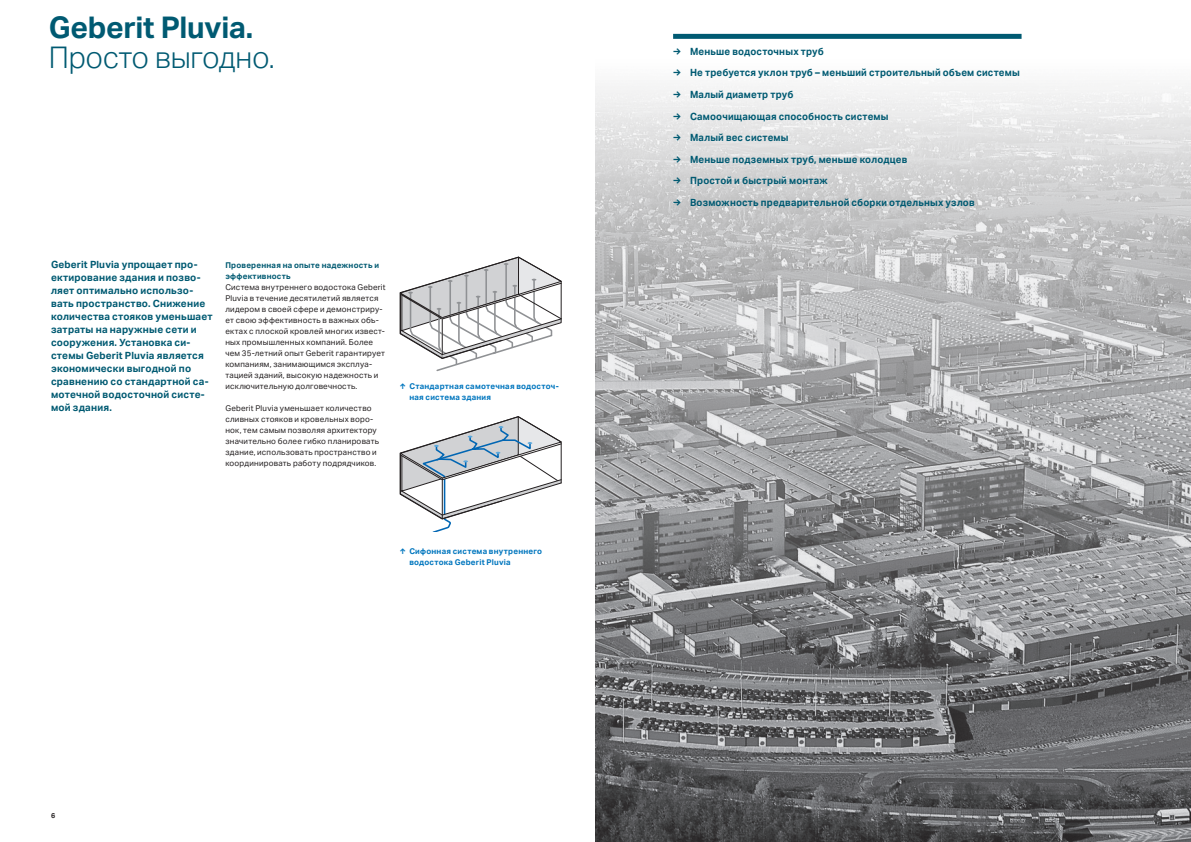
<style>
.page{position:relative;width:1191px;height:842px;background:#fff}
.page>*{position:absolute;margin:0;border:0;box-sizing:border-box;transform-origin:0 0}
._2_11_chapter_headli{font:700 30px "Aktiv Grotesk Geberit";letter-spacing:-.01em;color:#005a72}
._2_12_chapter_headli{font:300 30px "Aktiv Grotesk Geberit";letter-spacing:-.015em;color:#005a72}
._2_91_chapter_theme{font:700 10px/13px "Aktiv Grotesk Geberit";letter-spacing:.02em;color:#005a72}
.Captiontext_on_Image{font:700 10px "Aktiv Grotesk Geberit";letter-spacing:.02em;color:#005a72}
._2_93_chapter_theme{font:8px/11px "Aktiv Grotesk Geberit";letter-spacing:.025em;color:#231f20}
._2_92_chapter_theme{font:700 8px/11px "Aktiv Grotesk Geberit";letter-spacing:.03em;color:#0076be}
._2_92_chapter_theme-2{font:700 8px/11px "Aktiv Grotesk Geberit";letter-spacing:.03em;color:#005a72}
.t1{font:700 7px "Aktiv Grotesk Geberit";color:#231f20}
</style>
<div class="page">
<img style="left:595px;top:33px;width:596px;height:809px">
<svg style="left:400px;top:257px;width:161px;height:114px"></svg>
<svg style="left:400px;top:416px;width:161px;height:116px"></svg>
<div style="left:673px;top:34px;width:348px;height:5px;background:#005a72"></div>
<p class="_2_11_chapter_headli" style="left:49px;top:9px;width:206px">Geberit Pluvia.</p>
<p class="_2_12_chapter_headli" style="left:49px;top:41px;width:227px">Просто выгодно.</p>
<p class="_2_91_chapter_theme" style="left:51px;top:258px;width:163px">Geberit Pluvia упрощает про&shy;ектирование здания и позво&shy;ляет оптимально использо&shy;вать пространство. Снижение количества стояков уменьшает затраты на наружные сети и сооружения. Установка си&shy;стемы Geberit Pluvia является экономически выгодной по сравнению со стандартной са&shy;мотечной водосточной систе&shy;мой здания.</p>
<p class="_2_92_chapter_theme-2" style="left:225px;top:259px;width:155px">Проверенная на опыте надежность и эффективность</p>
<p class="_2_93_chapter_theme" style="left:225px;top:281px;width:162px">Система внутреннего водостока Geberit Pluvia в течение десятилетий является лидером в своей сфере и демонстриру&shy;ет свою эффективность в важных объ&shy;ектах с плоской кровлей многих извест&shy;ных промышленных компаний. Более чем 35-летний опыт Geberit гарантирует компаниям, занимающимся эксплуа&shy;тацией зданий, высокую надежность и исключительную долговечность.</p>
<p class="_2_93_chapter_theme" style="left:225px;top:402px;width:155px">Geberit Pluvia уменьшает количество сливных стояков и кровельных воро&shy;нок, тем самым позволяя архитектору значительно более гибко планировать здание, использовать пространство и координировать работу подрядчиков.</p>
<p class="_2_92_chapter_theme" style="left:409px;top:380px;width:151px;text-indent:-10px">↑ Стандартная самотечная водосточ&shy;ная система здания</p>
<p class="_2_92_chapter_theme" style="left:409px;top:545px;width:134px;text-indent:-10px">↑ Сифонная система внутреннего водостока Geberit Pluvia</p>
<p class="t1" style="left:51px;top:811px;width:6px">6</p>
<p class="Captiontext_on_Image" style="left:673px;top:45px;width:152px">→ Меньше водосточных труб</p>
<p class="Captiontext_on_Image" style="left:673px;top:67px;width:348px">→ Не требуется уклон труб – меньший строительный объем системы</p>
<p class="Captiontext_on_Image" style="left:673px;top:88px;width:122px">→ Малый диаметр труб</p>
<p class="Captiontext_on_Image" style="left:673px;top:110px;width:217px">→ Cамоочищающая способность системы</p>
<p class="Captiontext_on_Image" style="left:673px;top:131px;width:117px">→ Малый вес системы</p>
<p class="Captiontext_on_Image" style="left:673px;top:153px;width:236px">→ Меньше подземных труб, меньше колодцев</p>
<p class="Captiontext_on_Image" style="left:673px;top:174px;width:156px">→ Простой и быстрый монтаж</p>
<p class="Captiontext_on_Image" style="left:673px;top:196px;width:303px">→ Возможность предварительной сборки отдельных узлов</p>
</div>
